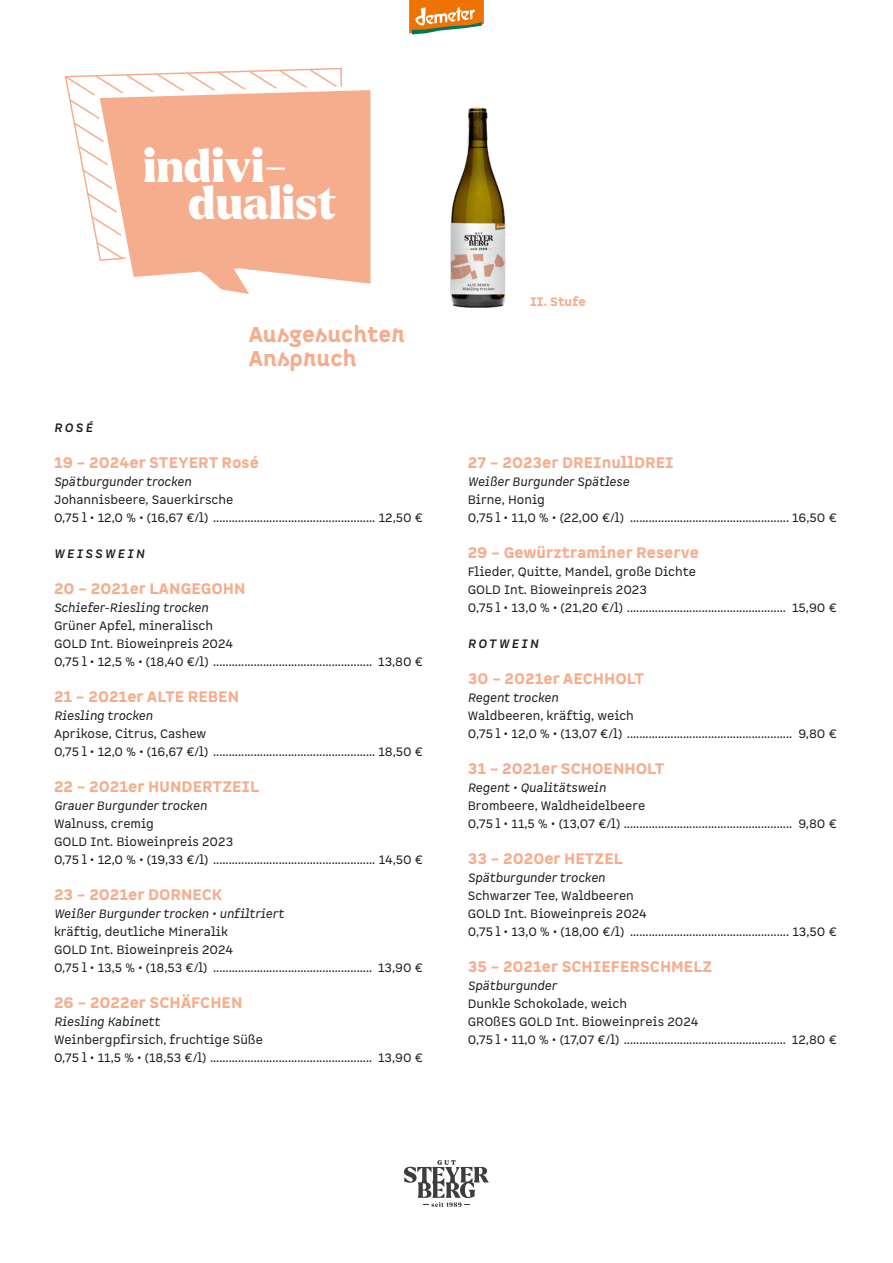
<style>
.page{position:relative;width:893px;height:1263px;background:#fff}
.page>*{position:absolute;margin:0;border:0;box-sizing:border-box;transform-origin:0 0}
.t1{font:900 45px/37.5px "Larken";color:#fff}
.t2{font:900 21px/24px "Spock Pro";color:#f6ad8d}
.t3{font:900 15px "Spock Pro";color:#f6ad8d}
.t4{font:12px/18px "Spock Pro";color:#1d1d1b}
.t5{font:12px "Spock Ess";color:#1d1d1b}
.t6{font:italic 12px "Spock Pro";color:#1d1d1b}
.t7{font:italic 700 12px "Spock Ess";letter-spacing:.2em;color:#1d1d1b}
.t8{font:900 12px "Spock Pro";letter-spacing:-.005em;color:#f6ad8d}
.s1{font-style:italic}
.s2{font-family:"Spock Ess";font-style:italic}
</style>
<div class="page">
<svg style="left:409px;top:0;width:75px;height:34px"></svg>
<svg style="left:404px;top:1160px;width:85px;height:47px"></svg>
<img style="left:450px;top:107px;width:56px;height:201px">
<svg style="left:64px;top:68px;width:278px;height:152px"></svg>
<svg style="left:92px;top:83px;width:279px;height:211px"></svg>
<h1 class="t1" style="left:188px;top:149px;width:149px;text-indent:-45px">indivi&shy;dualist</h1>
<h2 class="t2" style="left:248px;top:324px;width:158px">Ausgesuchter<br>Anspruch</h2>
<p class="t7" style="left:54px;top:420px;width:40px">ROSÉ</p>
<p class="t3" style="left:54px;top:453px;width:206px">19 – 2024er STEYERT Rosé</p>
<p class="t6" style="left:54px;top:474px;width:139px">Spätburgunder trocken</p>
<p class="t5" style="left:54px;top:492px;width:181px">Johannisbeere, Sauerkirsche</p>
<p class="t4" style="left:54px;top:509px;width:370px">0,75 l • 12,0 % • (16,67 €/l) .................................................... 12,50 €</p>
<p class="t7" style="left:54px;top:546px;width:92px">WEISSWEIN</p>
<p class="t3" style="left:54px;top:579px;width:193px">20 – 2021er LANGEGOHN</p>
<p class="t6" style="left:54px;top:600px;width:156px">Schiefer-Riesling trocken</p>
<p class="t4" style="left:54px;top:617px;width:161px">Grüner Apfel, mineralisch</p>
<p class="t5" style="left:54px;top:636px;width:181px">GOLD Int. Bioweinpreis 2024</p>
<p class="t4" style="left:54px;top:653px;width:370px">0,75 l • 12,5 % • (18,40 €/l) ................................................... 13,80 €</p>
<p class="t3" style="left:54px;top:687px;width:187px">21 – 2021er ALTE REBEN</p>
<p class="t6" style="left:54px;top:708px;width:100px">Riesling trocken</p>
<p class="t4" style="left:54px;top:725px;width:370px">Aprikose, Citrus, Cashew<br>0,75 l • 12,0 % • (16,67 €/l) .................................................... 18,50 €</p>
<p class="t3" style="left:54px;top:777px;width:207px">22 – 2021er HUNDERTZEIL</p>
<p class="t6" style="left:54px;top:798px;width:154px">Grauer Burgunder trocken</p>
<p class="t4" style="left:54px;top:815px;width:101px">Walnuss, cremig</p>
<p class="t5" style="left:54px;top:834px;width:181px">GOLD Int. Bioweinpreis 2023</p>
<p class="t4" style="left:54px;top:851px;width:370px">0,75 l • 12,0 % • (19,33 €/l) .................................................... 14,50 €</p>
<p class="t3" style="left:54px;top:885px;width:170px">23 – 2021er DORNECK</p>
<p class="t4" style="left:54px;top:905px;width:231px"><span class="s1">Weißer Burgunder trocken •</span> <span class="s2">unfiltriert </span>kräftig, deutliche Mineralik</p>
<p class="t5" style="left:54px;top:942px;width:181px">GOLD Int. Bioweinpreis 2024</p>
<p class="t4" style="left:54px;top:959px;width:370px">0,75 l • 13,5 % • (18,53 €/l) ................................................... 13,90 €</p>
<p class="t3" style="left:54px;top:993px;width:190px">26 – 2022er SCHÄFCHEN</p>
<p class="t6" style="left:54px;top:1014px;width:108px">Riesling Kabinett</p>
<p class="t4" style="left:54px;top:1031px;width:370px">Weinbergpfirsich, fruchtige Süße<br>0,75 l • 11,5 % • (18,53 €/l) .................................................... 13,90 €</p>
<p class="t8" style="left:530px;top:294px;width:57px">II. Stufe</p>
<p class="t3" style="left:468px;top:453px;width:208px">27 – 2023er DREInullDREI</p>
<p class="t6" style="left:468px;top:474px;width:163px">Weißer Burgunder Spätlese</p>
<p class="t5" style="left:468px;top:492px;width:79px">Birne, Honig</p>
<p class="t4" style="left:468px;top:509px;width:371px">0,75 l • 11,0 % • (22,00 €/l) ................................................... 16,50 €</p>
<p class="t3" style="left:468px;top:543px;width:233px">29 – Gewürztraminer Reserve</p>
<p class="t4" style="left:468px;top:563px;width:230px">Flieder, Quitte, Mandel, große Dichte</p>
<p class="t5" style="left:468px;top:582px;width:181px">GOLD Int. Bioweinpreis 2023</p>
<p class="t4" style="left:468px;top:599px;width:371px">0,75 l • 13,0 % • (21,20 €/l) ................................................... 15,90 €</p>
<p class="t7" style="left:468px;top:636px;width:72px">ROTWEIN</p>
<p class="t3" style="left:468px;top:669px;width:178px">30 – 2021er AECHHOLT</p>
<p class="t6" style="left:468px;top:690px;width:92px">Regent trocken</p>
<p class="t4" style="left:468px;top:707px;width:370px">Waldbeeren, kräftig, weich<br>0,75 l • 12,0 % • (13,07 €/l) ..................................................... 9,80 €</p>
<p class="t3" style="left:468px;top:759px;width:198px">31 – 2021er SCHOENHOLT</p>
<p class="t6" style="left:468px;top:780px;width:140px">Regent • Qualitätswein</p>
<p class="t4" style="left:468px;top:797px;width:370px">Brombeere, Waldheidelbeere<br>0,75 l • 11,5 % • (13,07 €/l) ...................................................... 9,80 €</p>
<p class="t3" style="left:468px;top:849px;width:157px">33 – 2020er HETZEL</p>
<p class="t6" style="left:468px;top:870px;width:139px">Spätburgunder trocken</p>
<p class="t4" style="left:468px;top:887px;width:168px">Schwarzer Tee, Waldbeeren</p>
<p class="t5" style="left:468px;top:906px;width:181px">GOLD Int. Bioweinpreis 2024</p>
<p class="t4" style="left:468px;top:923px;width:371px">0,75 l • 13,0 % • (18,00 €/l) ................................................... 13,50 €</p>
<p class="t3" style="left:468px;top:957px;width:246px">35 – 2021er SCHIEFERSCHMELZ</p>
<p class="t6" style="left:468px;top:978px;width:91px">Spätburgunder</p>
<p class="t4" style="left:468px;top:995px;width:161px">Dunkle Schokolade, weich</p>
<p class="t5" style="left:468px;top:1014px;width:232px">GROßES GOLD Int. Bioweinpreis 2024</p>
<p class="t4" style="left:468px;top:1031px;width:371px">0,75 l • 11,0 % • (17,07 €/l) .................................................... 12,80 €</p>
</div>
